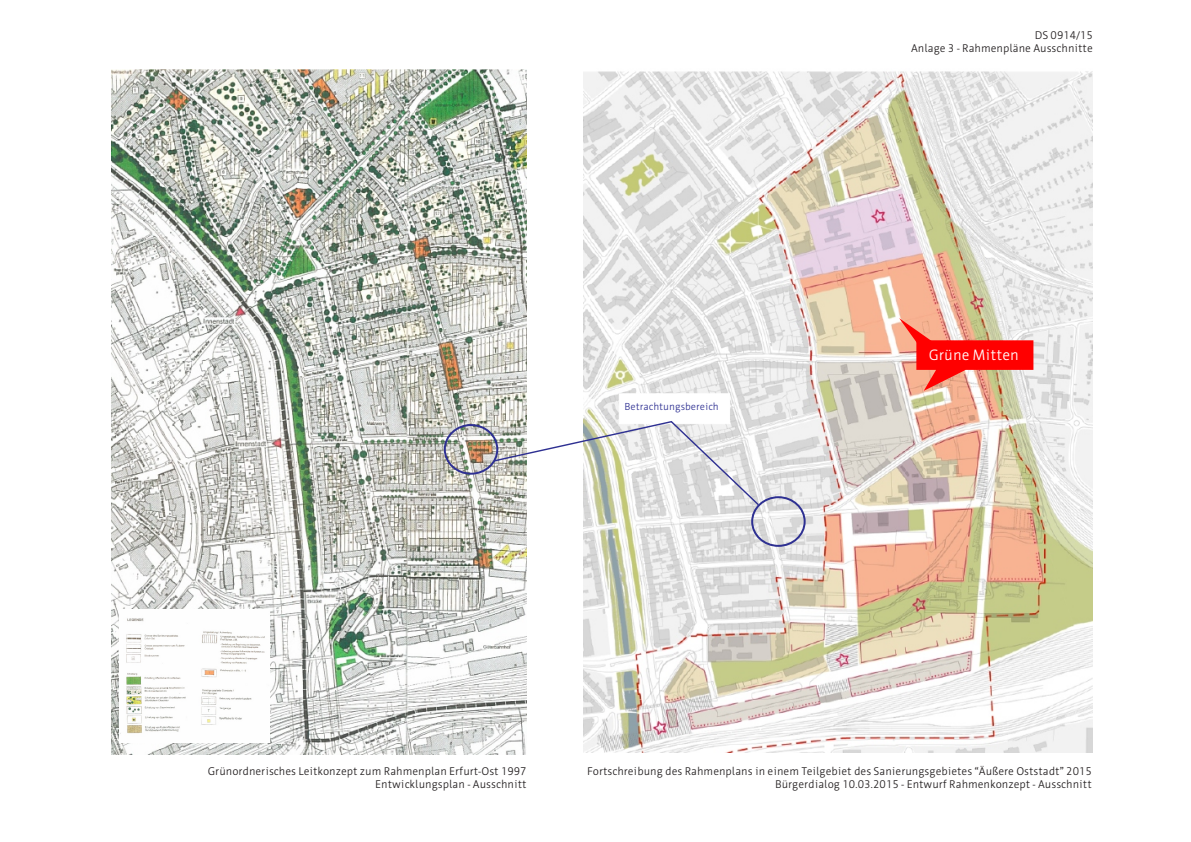
<style>
.page{position:relative;width:1191px;height:842px;background:#fff}
.page>*{position:absolute;margin:0;border:0;box-sizing:border-box;transform-origin:0 0}
.t1{font:14.8px "Werk TF";color:#fff}
.t2{font:11px/12.9px "Werk TF";color:#231f20;text-align:right}
.t3{font:10px "Werk TF";color:#2e3092}
</style>
<div class="page">
<img style="left:583px;top:71px;width:509px;height:681px">
<img style="left:111px;top:70px;width:415px;height:684px">
<img style="left:120px;top:609px;width:150px;height:134px">
<div style="left:751px;top:496px;width:54px;height:51px;border:2px solid #2e3092;border-radius:50%"></div>
<svg style="left:899px;top:318px;width:134px;height:73px;background:#f07567"></svg>
<div style="left:444px;top:424px;width:54px;height:51px;border:2px solid #2e3092;border-radius:50%"></div>
<svg style="left:492px;top:394px;width:268px;height:113px"></svg>
<p class="t2" style="left:911px;top:29px;width:183px">DS 0914/15<br>Anlage 3 - Rahmenpläne Ausschnitte</p>
<p class="t3" style="left:624px;top:403px;width:96px">Betrachtungsbereich</p>
<h1 class="t1" style="left:928px;top:349px;width:92px">Grüne Mitten</h1>
<p class="t2" style="left:208px;top:765px;width:320px">Grünordnerisches Leitkonzept zum Rahmenplan Erfurt-Ost 1997<br>Entwicklungsplan - Ausschnitt</p>
<p class="t2" style="left:587px;top:765px;width:506px">Fortschreibung des Rahmenplans in einem Teilgebiet des Sanierungsgebietes “Äußere Oststadt” 2015<br>Bürgerdialog 10.03.2015 - Entwurf Rahmenkonzept - Ausschnitt</p>
</div>
